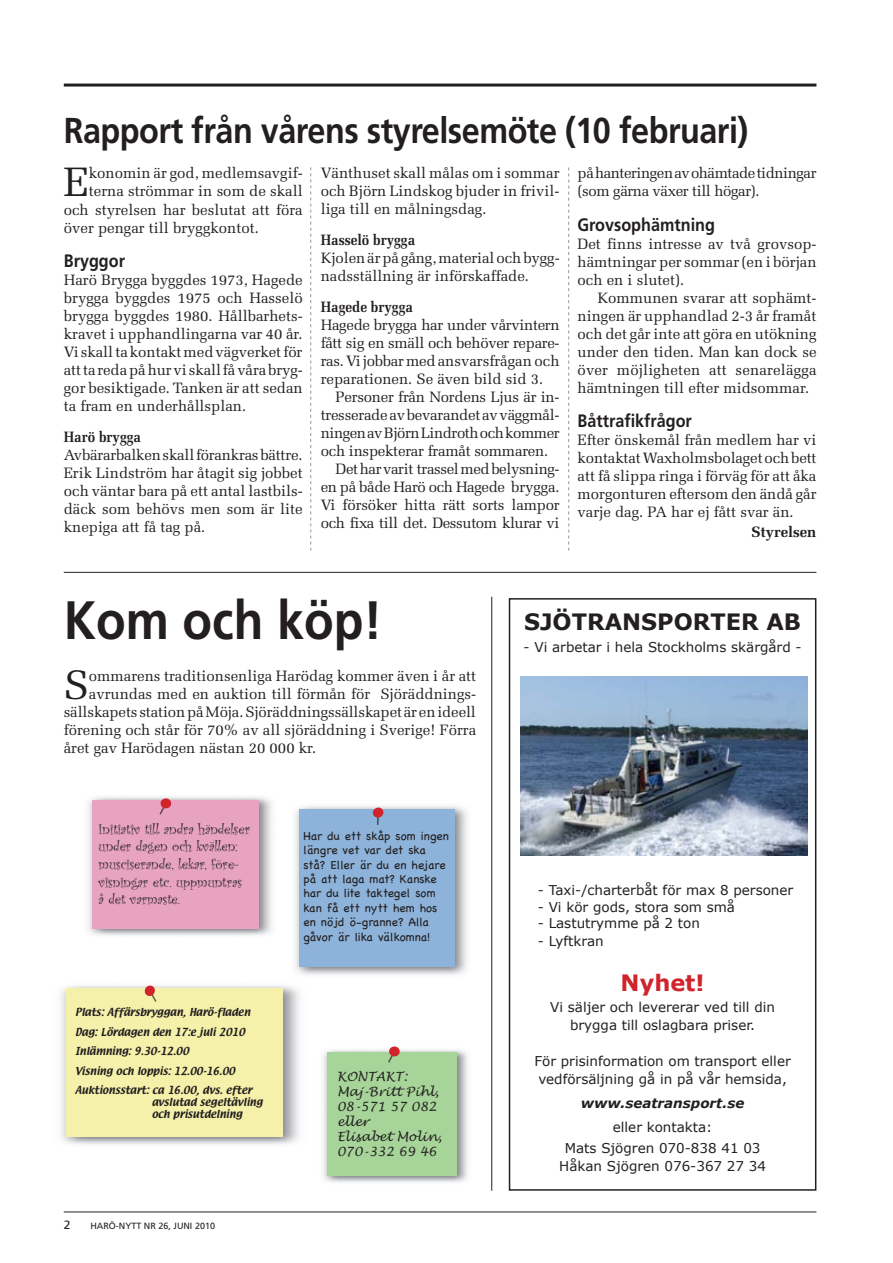
<style>
.page{position:relative;width:893px;height:1263px;background:#fff}
.page>*{position:absolute;margin:0;border:0;box-sizing:border-box;transform-origin:0 0}
.t1{font:700 54px "Frutiger";color:#231f20;scale:.9 1}
.t2{font:40.95px "Melior";color:#231f20}
.t3{font:700 36px "Frutiger";letter-spacing:-.015em;color:#231f20;scale:.9 1}
.t4{font:700 22.5px "Verdana";color:#231f20}
.t5{font:700 22.5px "Verdana";color:#d1232a}
.t6{font:700 18px "Frutiger";color:#231f20;scale:.9 1}
.t7{font:15px/18px "Melior";color:#231f20;text-align:justify}
.t8{font:15px "Melior";letter-spacing:-.025em;color:#231f20}
.t9{font:15px/18px "Melior";letter-spacing:-.03em;color:#231f20}
.t10{font:700 15px "Melior";color:#231f20;scale:.9 1}
.t11{font:700 15px "Melior";color:#231f20}
.t12{font:14.7px/17.7px "Curlz";color:#231f20}
.t13{font:13.5px/18px "Verdana";color:#231f20;text-align:center}
.t14{font:italic 700 13.5px "Verdana";color:#231f20}
.t15{font:italic 12.6px/15.1px "Lucida Handwriting";color:#231f20}
.t16{font:12px/14.4px "Chalkboard";color:#231f20}
.t17{font:12px "Frutiger";color:#231f20}
.t18{font:9.75px/19.5px "Textile";color:#231f20}
.t19{font:9px "Frutiger";color:#231f20}
</style>
<div class="page">
<hr style="left:64px;top:84px;width:752px;height:3px;background:#231f20">
<hr style="left:64px;top:1211px;width:752px;height:1px;background:#231f20">
<hr style="left:64px;top:572px;width:752px;height:1px;background:#231f20">
<img style="left:520px;top:676px;width:288px;height:180px">
<img style="left:88px;top:797px;width:184px;height:139px">
<div style="left:92px;top:800px;width:167px;height:128px;background:#e7a3c1"></div>
<svg style="left:158px;top:798px;width:14px;height:17px"></svg>
<img style="left:295px;top:806px;width:172px;height:169px">
<div style="left:299px;top:810px;width:156px;height:157px;background:#8db3da"></div>
<svg style="left:377px;top:818px;width:2px;height:7px"></svg>
<div style="left:373px;top:807px;width:10px;height:11px;background:#d1232a;border-radius:50%"></div>
<img style="left:323px;top:1050px;width:145px;height:133px">
<div style="left:327px;top:1052px;width:130px;height:124px;background:#a6d499"></div>
<svg style="left:387px;top:1046px;width:13px;height:17px"></svg>
<img style="left:60px;top:985px;width:240px;height:160px">
<div style="left:66px;top:988px;width:216px;height:148px;background:#f5f1aa"></div>
<svg style="left:144px;top:985px;width:14px;height:17px"></svg>
<hr style="left:491px;top:597px;width:1px;height:594px;background:#231f20">
<div style="left:509px;top:598px;width:307px;height:593px;border:2px solid #231f20"></div>
<svg style="left:568px;top:168px;width:1px;height:383px"></svg>
<svg style="left:310px;top:167px;width:1px;height:384px"></svg>
<h3 class="t3" style="left:64px;top:109px;width:762px">Rapport från vårens styrelsemöte (10 februari)</h3>
<h2 class="t2" style="left:64px;top:159px;width:27px">E</h2>
<p class="t7" style="left:89px;top:164px;width:215px">konomin är god, medlemsavgif-</p>
<p class="t7" style="left:321px;top:164px;width:240px">Vänthuset skall målas om i sommar och Björn Lindskog bjuder in frivil&shy;liga till en målningsdag.</p>
<p class="t10" style="left:321px;top:231px;width:107px">Hasselö brygga</p>
<p class="t7" style="left:321px;top:249px;width:240px">Kjolen är på gång, material och bygg&shy;nadsställning är införskaffade.</p>
<p class="t10" style="left:321px;top:298px;width:104px">Hagede brygga</p>
<p class="t7" style="left:321px;top:316px;width:240px">Hagede brygga har under vårvintern fått sig en smäll och behöver repare&shy;ras. Vi jobbar med ansvarsfrågan och reparationen. Se även bild sid 3.</p>
<p class="t7" style="left:336px;top:388px;width:225px">Personer från Nordens Ljus är in-</p>
<p class="t7" style="left:321px;top:406px;width:240px">tresserade av bevarandet av väggmål-</p>
<p class="t9" style="left:321px;top:424px;width:240px">ningen av Björn Lindroth och kommer</p>
<p class="t7" style="left:321px;top:442px;width:229px">och inspekterar framåt sommaren.</p>
<p class="t8" style="left:336px;top:460px;width:226px">Det har varit trassel med belysning-</p>
<p class="t8" style="left:321px;top:478px;width:240px">en på både Harö och Hagede brygga.</p>
<p class="t7" style="left:321px;top:496px;width:240px">Vi försöker hitta rätt sorts lampor</p>
<p class="t8" style="left:321px;top:514px;width:240px">och fixa till det. Dessutom klurar vi</p>
<p class="t9" style="left:578px;top:164px;width:240px">på hanteringen av ohämtade tidningar (som gärna växer till högar).</p>
<p class="t6" style="left:578px;top:214px;width:154px">Grovsophämtning</p>
<p class="t7" style="left:578px;top:235px;width:240px">Det finns intresse av två grovsop&shy;hämtningar per sommar (en i början och en i slutet).</p>
<p class="t7" style="left:578px;top:289px;width:240px;text-indent:20px">Kommunen svarar att sophämt&shy;ningen är upphandlad 2-3 år framåt och det går inte att göra en utökning under den tiden. Man kan dock se över möjligheten att senarelägga hämtningen till efter midsommar.</p>
<p class="t6" style="left:578px;top:410px;width:129px">Båttrafikfrågor</p>
<p class="t7" style="left:578px;top:431px;width:240px">Efter önskemål från medlem har vi kontaktat Waxholmsbolaget och bett att få slippa ringa i förväg för att åka morgonturen eftersom den ändå går varje dag. PA har ej fått svar än.</p>
<p class="t11" style="left:751px;top:523px;width:66px">Styrelsen</p>
<p class="t7" style="left:89px;top:182px;width:215px">terna strömmar in som de skall</p>
<p class="t7" style="left:64px;top:200px;width:240px">och styrelsen har beslutat att föra</p>
<p class="t7" style="left:64px;top:218px;width:197px">över pengar till bryggkontot.</p>
<p class="t6" style="left:64px;top:250px;width:70px">Bryggor</p>
<p class="t7" style="left:64px;top:271px;width:241px">Harö Brygga byggdes 1973, Hagede brygga byggdes 1975 och Hasselö brygga byggdes 1980. Hållbarhets&shy;kravet i upphandlingarna var 40 år.<br>Vi skall ta kontakt med vägverket för att ta reda på hur vi skall få våra bryg&shy;gor besiktigade. Tanken är att sedan ta fram en underhållsplan.</p>
<p class="t10" style="left:64px;top:427px;width:87px">Harö brygga</p>
<p class="t7" style="left:64px;top:446px;width:240px">Avbärarbalken skall förankras bättre.<br>Erik Lindström har åtagit sig jobbet och väntar bara på ett antal lastbils&shy;däck som behövs men som är lite knepiga att få tag på.</p>
<h1 class="t1" style="left:64px;top:588px;width:356px">Kom och köp!</h1>
<h2 class="t2" style="left:64px;top:661px;width:27px">S</h2>
<p class="t7" style="left:89px;top:667px;width:389px">ommarens traditionsenliga Harödag kommer även i år att</p>
<p class="t7" style="left:89px;top:685px;width:389px">avrundas med en auktion till förmån för Sjöräddnings-</p>
<p class="t7" style="left:64px;top:703px;width:414px">sällskapets station på Möja. Sjöräddningssällskapet är en ideell</p>
<p class="t7" style="left:64px;top:721px;width:414px">förening och står för 70% av all sjöräddning i Sverige! Förra</p>
<p class="t7" style="left:64px;top:739px;width:254px">året gav Harödagen nästan 20 000 kr.</p>
<p class="t12" style="left:99px;top:819px;width:153px">Initiativ till andra händelser under dagen och kvällen: musciserande, lekar, före&shy;visningar etc. uppmuntras å det varmaste.</p>
<p class="t16" style="left:303px;top:828px;width:147px">Har du ett skåp som ingen längre vet var det ska stå? Eller är du en hejare på att laga mat? Kanske har du lite taktegel som kan få ett nytt hem hos en nöjd ö-granne? Alla gåvor är lika välkomna!</p>
<p class="t18" style="left:75px;top:1003px;width:178px">Plats: Affärsbryggan, Harö-fladen<br>Dag: Lördagen den 17:e juli 2010<br>Inlämning: 9.30-12.00<br>Visning och loppis: 12.00-16.00<br>Auktionsstart: ca 16.00, dvs. efter</p>
<p class="t18" style="left:152px;top:1096px;width:112px;line-height:11.7px">avslutad segeltävling och prisutdelning</p>
<p class="t17" style="left:64px;top:1217px;width:8px">2</p>
<p class="t19" style="left:90px;top:1220px;width:126px">HARÖ-NYTT NR 26, JUNI 2010</p>
<p class="t15" style="left:337px;top:1069px;width:106px">KONTAKT:<br>Maj-Britt Pihl,<br>08-571 57 082 eller<br>Elisabet Molin,<br>070-332 69 46</p>
<h3 class="t4" style="left:524px;top:607px;width:278px">SJÖTRANSPORTER AB</h3>
<p class="t13" style="left:524px;top:639px;width:280px">- Vi arbetar i hela Stockholms skärgård -</p>
<p class="t13" style="left:538px;top:882px;width:257px">- Taxi-/charterbåt för max 8 personer</p>
<p class="t13" style="left:538px;top:898px;width:199px">- Vi kör gods, stora som små</p>
<p class="t13" style="left:538px;top:914px;width:164px">- Lastutrymme på 2 ton</p>
<p class="t13" style="left:538px;top:932px;width:67px">- Lyftkran</p>
<h3 class="t5" style="left:621px;top:968px;width:85px">Nyhet!</h3>
<p class="t13" style="left:550px;top:998px;width:226px">Vi säljer och levererar ved till din brygga till oslagbara priser.</p>
<p class="t13" style="left:534px;top:1052px;width:258px;text-align:left">För prisinformation om transport eller vedförsäljning gå in på vår hemsida,</p>
<p class="t14" style="left:581px;top:1094px;width:165px">www.seatransport.se</p>
<p class="t13" style="left:565px;top:1116px;width:197px;line-height:21px">eller kontakta:<br>Mats Sjögren 070-838 41 03</p>
<p class="t13" style="left:559px;top:1157px;width:208px">Håkan Sjögren 076-367 27 34</p>
</div>
